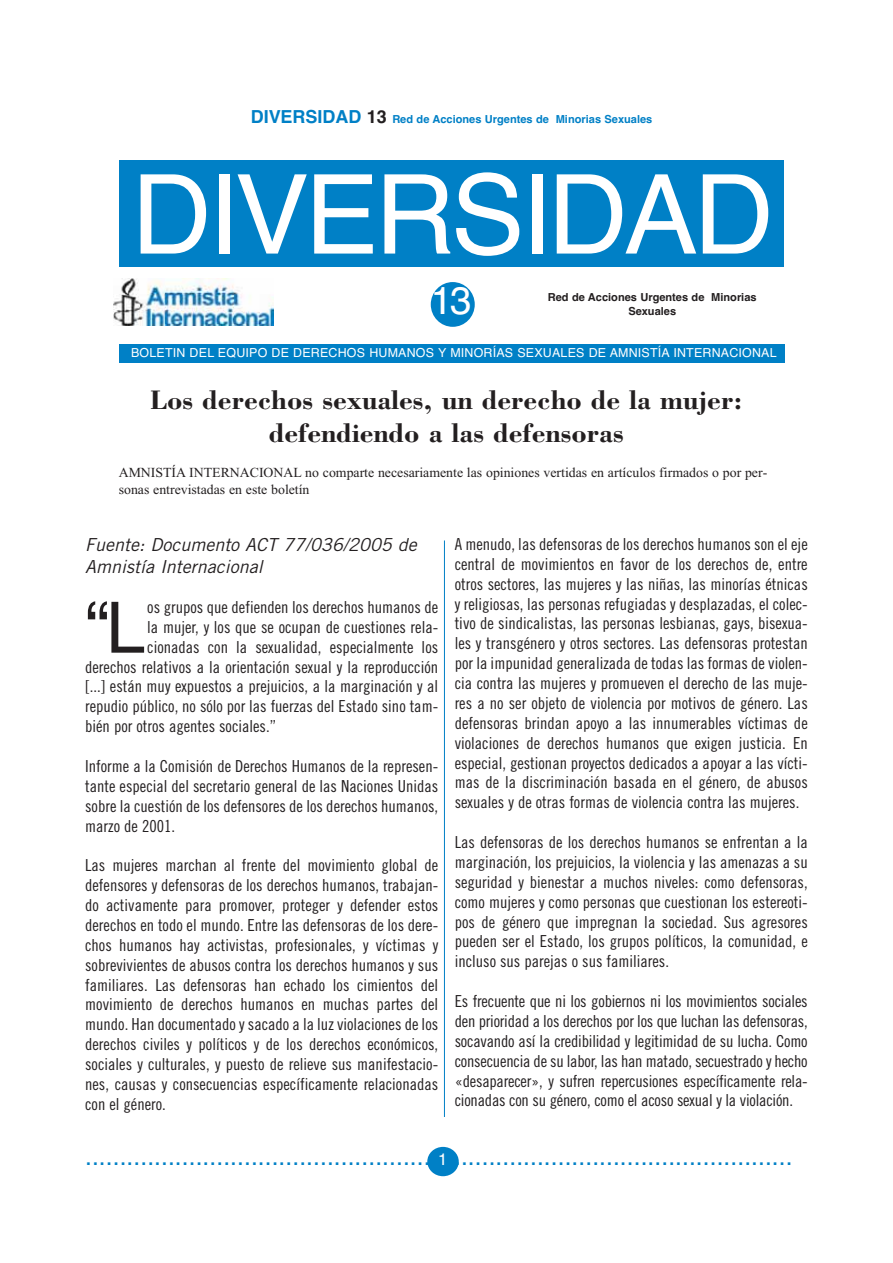
<style>
.page{position:relative;width:893px;height:1263px;background:#fff}
.page>*{position:absolute;margin:0;border:0;box-sizing:border-box;transform-origin:0 0}
.t1{font:110.4px "Helvetica CE";letter-spacing:-.035em;color:#fff}
.t2{font:70.95px "Helvetica CE";color:#231f20}
.t3{font:38.7px "Helvetica";color:#fff}
.t4{font:700 27.6px/33.2px "Bodoni Std";color:#231f20;text-align:center}
.t5{font:24.9px "Helvetica";color:#0080c6}
.t6{font:italic 18px/21.6px "Trade Gothic LT Std";color:#231f20}
.t7{font:16.5px/19.8px "Trade Gothic LT Std Cn 18";color:#231f20;text-align:justify}
.t8{font:13.8px/16.5px "Times New Roman";color:#231f20}
.t9{font:12.45px "Helvetica";letter-spacing:.015em;color:#fff}
.t10{font:700 11.1px "Helvetica";color:#0080c6}
.t11{font:700 11.1px/13.2px "Helvetica";color:#231f20;text-align:center}
.s1{font-size:18px}
.s2{font-size:18px;color:#231f20}
.s3{font-size:16.5px;color:#fff}
</style>
<div class="page">
<div style="left:427px;top:1147px;width:31px;height:29px;background:#0080c6;border-radius:50%"></div>
<hr style="left:444px;top:540px;width:1px;height:577px;background:#0080c6">
<div style="left:120px;top:161px;width:663px;height:106px;background:#0080c6"></div>
<div style="left:431px;top:282px;width:43px;height:45px;background:#0080c6;border-radius:50%"></div>
<img style="left:113px;top:278px;width:160px;height:48px">
<div style="left:119px;top:345px;width:666px;height:18px;background:#0080c6"></div>
<p class="t10" style="left:251px;top:115px;width:403px"><span class="s1">DIVERSIDAD</span> <span class="s2">13</span> Red de Acciones Urgentes de Minorias Sexuales</p>
<h1 class="t1" style="left:132px;top:151px;width:643px">DIVERSIDAD</h1>
<h3 class="t3" style="left:431px;top:286px;width:42px">13</h3>
<p class="t9" style="left:131px;top:348px;width:647px">BOLETIN DEL EQUIPO DE DERECHOS HUMANOS Y MINORÍAS SEXUALES DE AMNISTÍA INTERNACIONAL</p>
<h3 class="t4" style="left:150px;top:385px;width:593px">Los derechos sexuales, un derecho de la mujer: defendiendo a las defensoras</h3>
<p class="t11" style="left:548px;top:292px;width:210px">Red de Acciones Urgentes de Minorias<br>Sexuales</p>
<p class="t8" style="left:119px;top:464px;width:650px">AMNISTÍA INTERNACIONAL no comparte necesariamente las opiniones vertidas en artículos firmados o por per&shy;sonas entrevistadas en este boletín</p>
<p class="t6" style="left:85px;top:535px;width:333px">Fuente: Documento ACT 77/036/2005 de<br>Amnistía Internacional</p>
<h2 class="t2" style="left:85px;top:587px;width:62px">“L</h2>
<p class="t7" style="left:147px;top:599px;width:292px">os grupos que defienden los derechos humanos de</p>
<p class="t7" style="left:147px;top:618px;width:292px">la mujer, y los que se ocupan de cuestiones rela-</p>
<p class="t7" style="left:147px;top:638px;width:292px">cionadas con la sexualidad, especialmente los</p>
<p class="t7" style="left:85px;top:658px;width:354px">derechos relativos a la orientación sexual y la reproducción</p>
<p class="t7" style="left:85px;top:678px;width:354px">[...] están muy expuestos a prejuicios, a la marginación y al</p>
<p class="t7" style="left:85px;top:698px;width:354px">repudio público, no sólo por las fuerzas del Estado sino tam-</p>
<p class="t7" style="left:85px;top:718px;width:192px">bién por otros agentes sociales.”</p>
<p class="t7" style="left:85px;top:758px;width:354px">Informe a la Comisión de Derechos Humanos de la represen&shy;tante especial del secretario general de las Naciones Unidas sobre la cuestión de los defensores de los derechos humanos, marzo de 2001.</p>
<p class="t7" style="left:85px;top:857px;width:354px">Las mujeres marchan al frente del movimiento global de defensores y defensoras de los derechos humanos, trabajan&shy;do activamente para promover, proteger y defender estos derechos en todo el mundo. Entre las defensoras de los dere&shy;chos humanos hay activistas, profesionales, y víctimas y sobrevivientes de abusos contra los derechos humanos y sus familiares. Las defensoras han echado los cimientos del movimiento de derechos humanos en muchas partes del mundo. Han documentado y sacado a la luz violaciones de los derechos civiles y políticos y de los derechos económicos, sociales y culturales, y puesto de relieve sus manifestacio&shy;nes, causas y consecuencias específicamente relacionadas con el género.</p>
<p class="t7" style="left:454px;top:536px;width:354px">A menudo, las defensoras de los derechos humanos son el eje central de movimientos en favor de los derechos de, entre otros sectores, las mujeres y las niñas, las minorías étnicas y religiosas, las personas refugiadas y desplazadas, el colec&shy;tivo de sindicalistas, las personas lesbianas, gays, bisexua&shy;les y transgénero y otros sectores. Las defensoras protestan por la impunidad generalizada de todas las formas de violen&shy;cia contra las mujeres y promueven el derecho de las muje&shy;res a no ser objeto de violencia por motivos de género. Las defensoras brindan apoyo a las innumerables víctimas de violaciones de derechos humanos que exigen justicia. En especial, gestionan proyectos dedicados a apoyar a las vícti&shy;mas de la discriminación basada en el género, de abusos sexuales y de otras formas de violencia contra las mujeres.</p>
<p class="t7" style="left:454px;top:834px;width:354px">Las defensoras de los derechos humanos se enfrentan a la marginación, los prejuicios, la violencia y las amenazas a su seguridad y bienestar a muchos niveles: como defensoras, como mujeres y como personas que cuestionan los estereoti&shy;pos de género que impregnan la sociedad. Sus agresores pueden ser el Estado, los grupos políticos, la comunidad, e incluso sus parejas o sus familiares.</p>
<p class="t7" style="left:454px;top:993px;width:354px">Es frecuente que ni los gobiernos ni los movimientos sociales den prioridad a los derechos por los que luchan las defensoras, socavando así la credibilidad y legitimidad de su lucha. Como consecuencia de su labor, las han matado, secuestrado y hecho «desaparecer», y sufren repercusiones específicamente rela&shy;cionadas con su género, como el acoso sexual y la violación.</p>
<h3 class="t5" style="left:85px;top:1147px;width:709px">.................................................. <span class="s3">1</span>..................................................</h3>
</div>
